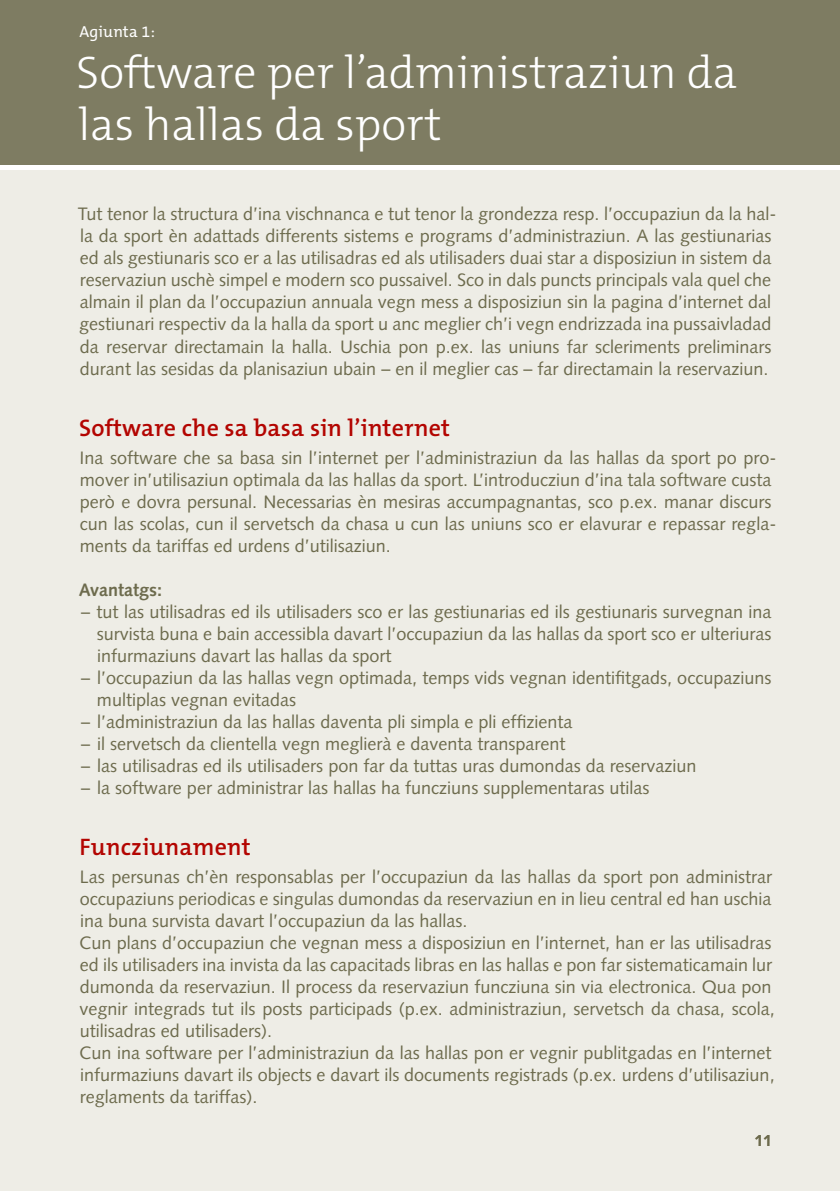
<style>
.page{position:relative;width:840px;height:1191px;background:#fff}
.page>*{position:absolute;margin:0;border:0;box-sizing:border-box;transform-origin:0 0}
.t1{font:300 46px/52px "The Mix B W3";color:#fff}
.t2{font:600 24px "The Mix B W6";letter-spacing:.01em;color:#b30501}
.t3{font:18px/22px "Syntax";color:#6d6b4d}
.t4{font:700 18px "Syntax";color:#6d6b4d}
.t5{font:16px "The Mix B W5 Plain";letter-spacing:.01em;color:#fff}
.t6{font:700 16px "Syntax";color:#6d6b4d;scale:.95 1}
.s1{font-family:"Syntax LT Std"}
</style>
<div class="page">
<div style="left:0;top:170px;width:839px;height:1021px;background:#eeede6"></div>
<div style="left:0;top:0;width:839px;height:164px;background:#7e7c62"></div>
<p class="t5" style="left:79px;top:22px;width:77px">Agiunta 1:</p>
<h1 class="t1" style="left:76px;top:46px;width:662px">Software per l’administraziun da las hallas da sport</h1>
<p class="t3" style="left:78px;top:203px;width:699px">Tut tenor la structura d’ina vischnanca e tut tenor la grondezza resp. l’occupaziun da la hal&shy;la da sport èn adattads differents sistems e programs d’administraziun. A las gestiunarias ed als gestiunaris sco er a las utilisadras ed als utilisaders duai star a disposiziun in sistem da reservaziun uschè simpel e modern sco pussaivel. Sco in dals puncts principals vala quel che almain il plan da l’occupaziun annuala vegn mess a disposiziun sin la pagina d’internet dal gestiunari respectiv da la halla da sport u anc meglier ch’i vegn endrizzada ina pussaivladad da reservar directamain la halla. Uschia pon p.ex. las uniuns far scleriments preliminars durant las sesidas da planisaziun ubain – en il meglier cas – far directamain la reservaziun.</p>
<h2 class="t2" style="left:79px;top:412px;width:372px">Software che sa basa sin l’internet</h2>
<p class="t3" style="left:79px;top:446px;width:698px">Ina software che sa basa sin l’internet per l’administraziun da las hallas da sport po pro&shy;mover in’utilisaziun optimala da las hallas da sport. L’introducziun d’ina tala software custa però e dovra persunal. Necessarias èn mesiras accumpagnantas, sco p.ex. manar discurs cun las scolas, cun il servetsch da chasa u cun las uniuns sco er elavurar e repassar regla&shy;ments da tariffas ed urdens d’utilisaziun.</p>
<p class="t4" style="left:79px;top:579px;width:85px">Avantatgs:</p>
<p class="t3" style="left:97px;top:600px;width:675px;text-align:justify;text-indent:-16px"><span class="s1">–</span> tut las utilisadras ed ils utilisaders sco er las gestiunarias ed ils gestiunaris survegnan ina survista buna e bain accessibla davart l’occupaziun da las hallas da sport sco er ulteriuras infurmaziuns davart las hallas da sport</p>
<p class="t3" style="left:97px;top:666px;width:675px;text-indent:-16px"><span class="s1">–</span> l’occupaziun da las hallas vegn optimada, temps vids vegnan identifitgads, occupaziuns multiplas vegnan evitadas</p>
<p class="t3" style="left:81px;top:710px;width:492px"><span class="s1">–</span> l’administraziun da las hallas daventa pli simpla e pli effizienta</p>
<p class="t3" style="left:81px;top:732px;width:485px"><span class="s1">–</span> il servetsch da clientella vegn meglierà e daventa transparent</p>
<p class="t3" style="left:81px;top:754px;width:616px"><span class="s1">–</span> las utilisadras ed ils utilisaders pon far da tuttas uras dumondas da reservaziun</p>
<p class="t3" style="left:81px;top:776px;width:569px"><span class="s1">–</span> la software per administrar las hallas ha funcziuns supplementaras utilas</p>
<h2 class="t2" style="left:79px;top:831px;width:172px">Funcziunament</h2>
<p class="t3" style="left:79px;top:865px;width:696px">Las persunas ch’èn responsablas per l’occupaziun da las hallas da sport pon administrar occupaziuns periodicas e singulas dumondas da reservaziun en in lieu central ed han uschia ina buna survista davart l’occupaziun da las hallas.<br>Cun plans d’occupaziun che vegnan mess a disposiziun en l’internet, han er las utilisadras ed ils utilisaders ina invista da las capacitads libras en las hallas e pon far sistematicamain lur dumonda da reservaziun. Il process da reservaziun funcziuna sin via electronica. Qua pon vegnir integrads tut ils posts participads (p.ex. administraziun, servetsch da chasa, scola, utilisadras ed utilisaders).<br>Cun ina software per l’administraziun da las hallas pon er vegnir publitgadas en l’internet infurmaziuns davart ils objects e davart ils documents registrads (p.ex. urdens d’utilisaziun, reglaments da tariffas).</p>
<p class="t6" style="left:754px;top:1131px;width:19px">11</p>
</div>
